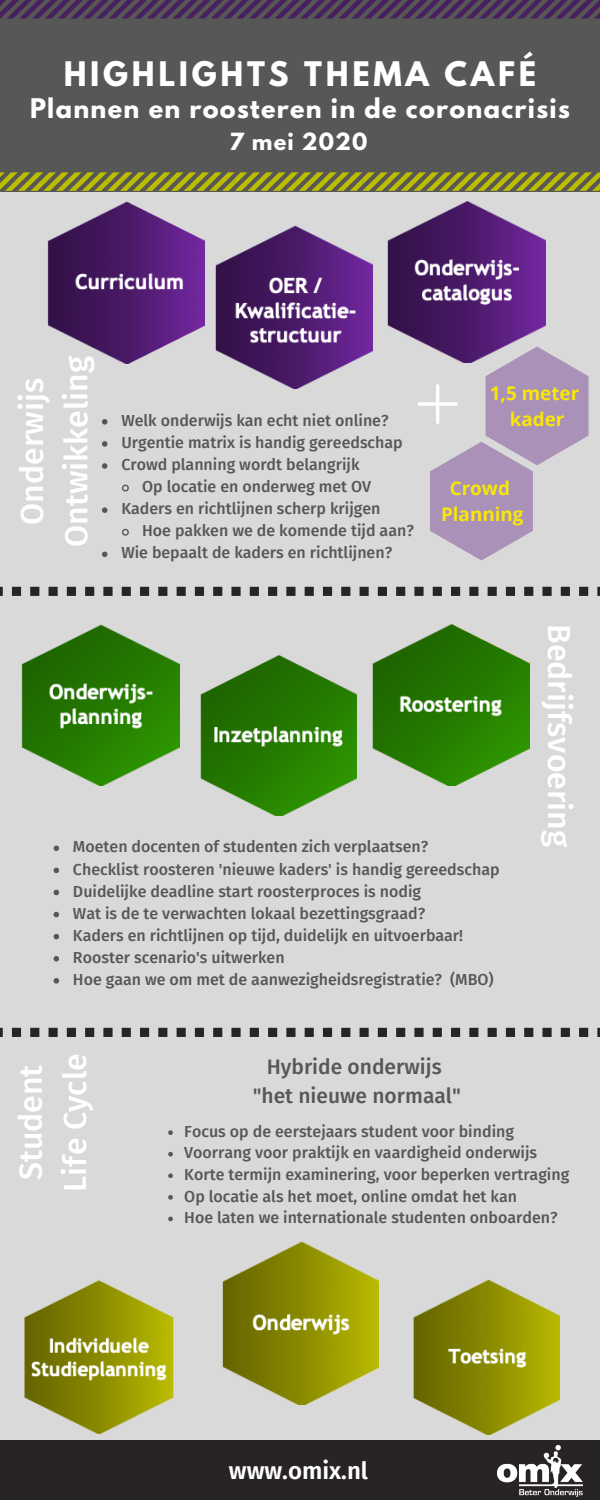
<style>
.page{position:relative;width:600px;height:1500px;background:#d9d9d9}
.page>*{position:absolute;margin:0;border:0;box-sizing:border-box;transform-origin:0 0}
.t1{font:500 32px/44.1px "Fira Sans";color:#fff;text-align:center}
.t2{font:700 30px "League Spartan";letter-spacing:.125em;color:#fff}
.t3{font:700 24px "League Spartan";letter-spacing:.055em;color:#fff}
.t4{font:600 24px "Fira Sans";color:#fff}
.t5{font:500 21px/29.2px "Fira Sans";color:#575756;text-align:center}
.t6{font:700 21px "League Spartan";letter-spacing:.055em;color:#fff}
.t7{font:700 18.9px/26.1px "Open Sans";color:#f8e706;text-align:center}
.t8{font:500 16px/22.1px "Fira Sans";color:#575756}
</style>
<div class="page">
<div style="left:0;top:0;width:600px;height:191px;background:#575756"></div>
<svg style="left:0;top:172px;width:600px;height:19px"></svg>
<svg style="left:0;top:0;width:600px;height:19px"></svg>
<svg style="left:0;top:587px;width:296px;height:9px"></svg>
<svg style="left:305px;top:587px;width:295px;height:9px"></svg>
<svg style="left:0;top:1028px;width:296px;height:9px"></svg>
<svg style="left:305px;top:1028px;width:295px;height:9px"></svg>
<div style="left:0;top:1440px;width:600px;height:60px;background:#282423"></div>
<img style="left:215px;top:226px;width:157px;height:163px">
<img style="left:47px;top:201px;width:158px;height:163px">
<img style="left:388px;top:201px;width:157px;height:146px">
<img style="left:498px;top:1446px;width:84px;height:50px">
<img style="left:200px;top:656px;width:157px;height:160px">
<img style="left:22px;top:624px;width:157px;height:161px">
<img style="left:372px;top:624px;width:158px;height:161px">
<img style="left:413px;top:1280px;width:146px;height:154px">
<img style="left:24px;top:1280px;width:150px;height:154px">
<img style="left:222px;top:1241px;width:156px;height:163px">
<svg style="left:430px;top:347px;width:159px;height:214px"></svg>
<hr style="left:436px;top:384px;width:3px;height:40px;background:#fff;border-radius:2px">
<hr style="left:418px;top:402px;width:40px;height:4px;background:#fff;border-radius:2px">
<svg style="left:102px;top:419px;width:5px;height:6px"></svg>
<svg style="left:102px;top:441px;width:5px;height:6px"></svg>
<svg style="left:102px;top:463px;width:5px;height:6px"></svg>
<svg style="left:122px;top:484px;width:7px;height:8px"></svg>
<svg style="left:102px;top:507px;width:5px;height:6px"></svg>
<svg style="left:122px;top:528px;width:7px;height:8px"></svg>
<svg style="left:102px;top:552px;width:5px;height:5px"></svg>
<svg style="left:54px;top:846px;width:5px;height:5px"></svg>
<svg style="left:54px;top:868px;width:5px;height:5px"></svg>
<svg style="left:54px;top:890px;width:5px;height:5px"></svg>
<svg style="left:54px;top:912px;width:5px;height:5px"></svg>
<svg style="left:54px;top:934px;width:5px;height:5px"></svg>
<svg style="left:54px;top:956px;width:5px;height:6px"></svg>
<svg style="left:54px;top:978px;width:5px;height:6px"></svg>
<svg style="left:168px;top:1130px;width:5px;height:5px"></svg>
<svg style="left:168px;top:1152px;width:5px;height:5px"></svg>
<svg style="left:168px;top:1173px;width:5px;height:5px"></svg>
<svg style="left:168px;top:1195px;width:5px;height:5px"></svg>
<svg style="left:168px;top:1217px;width:5px;height:4px"></svg>
<h2 class="t2" style="left:64px;top:59px;width:474px">HIGHLIGHTS THEMA CAFÉ</h2>
<h3 class="t3" style="left:30px;top:96px;width:541px">Plannen en roosteren in de coronacrisis</h3>
<h3 class="t6" style="left:229px;top:131px;width:140px">7 mei 2020</h3>
<h1 class="t1" style="left:10px;top:547px;width:193px;rotate:-90deg">Onderwijs<br>Ontwikkeling</h1>
<p class="t8" style="left:121px;top:410px;width:269px">Welk onderwijs kan echt niet online?</p>
<p class="t8" style="left:121px;top:432px;width:283px">Urgentie matrix is handig gereedschap</p>
<p class="t8" style="left:121px;top:454px;width:240px">Crowd planning wordt belangrijk</p>
<p class="t8" style="left:142px;top:476px;width:231px">Op locatie en onderweg met OV</p>
<p class="t8" style="left:121px;top:498px;width:261px">Kaders en richtlijnen scherp krijgen</p>
<p class="t8" style="left:142px;top:520px;width:273px">Hoe pakken we de komende tijd aan?</p>
<p class="t8" style="left:121px;top:542px;width:272px">Wie bepaalt de kaders en richtlijnen?</p>
<p class="t7" style="left:490px;top:379px;width:91px">1,5 meter kader</p>
<p class="t7" style="left:441px;top:474px;width:84px">Crowd<br>Planning</p>
<p class="t8" style="left:73px;top:836px;width:428px">Moeten docenten of studenten zich verplaatsen?<br>Checklist roosteren 'nieuwe kaders' is handig gereedschap Duidelijke deadline start roosterproces is nodig<br>Wat is de te verwachten lokaal bezettingsgraad?<br>Kaders en richtlijnen op tijd, duidelijk en uitvoerbaar!<br>Rooster scenario's uitwerken<br>Hoe gaan we om met de aanwezigheidsregistratie? (MBO)</p>
<h1 class="t1" style="left:581px;top:624px;width:225px;rotate:90deg">Bedrijfsvoering</h1>
<h1 class="t1" style="left:9px;top:1192px;width:140px;rotate:-90deg">Student<br>Life Cycle</h1>
<h3 class="t5" style="left:253px;top:1052px;width:210px">Hybride onderwijs "het nieuwe normaal"</h3>
<p class="t8" style="left:184px;top:1121px;width:387px;line-height:21.6px">Focus op de eerstejaars student voor binding Voorrang voor praktijk en vaardigheid onderwijs Korte termijn examinering, voor beperken vertraging Op locatie als het moet, online omdat het kan<br>Hoe laten we internationale studenten onboarden?</p>
<h3 class="t4" style="left:229px;top:1457px;width:141px">www.omix.nl</h3>
</div>
